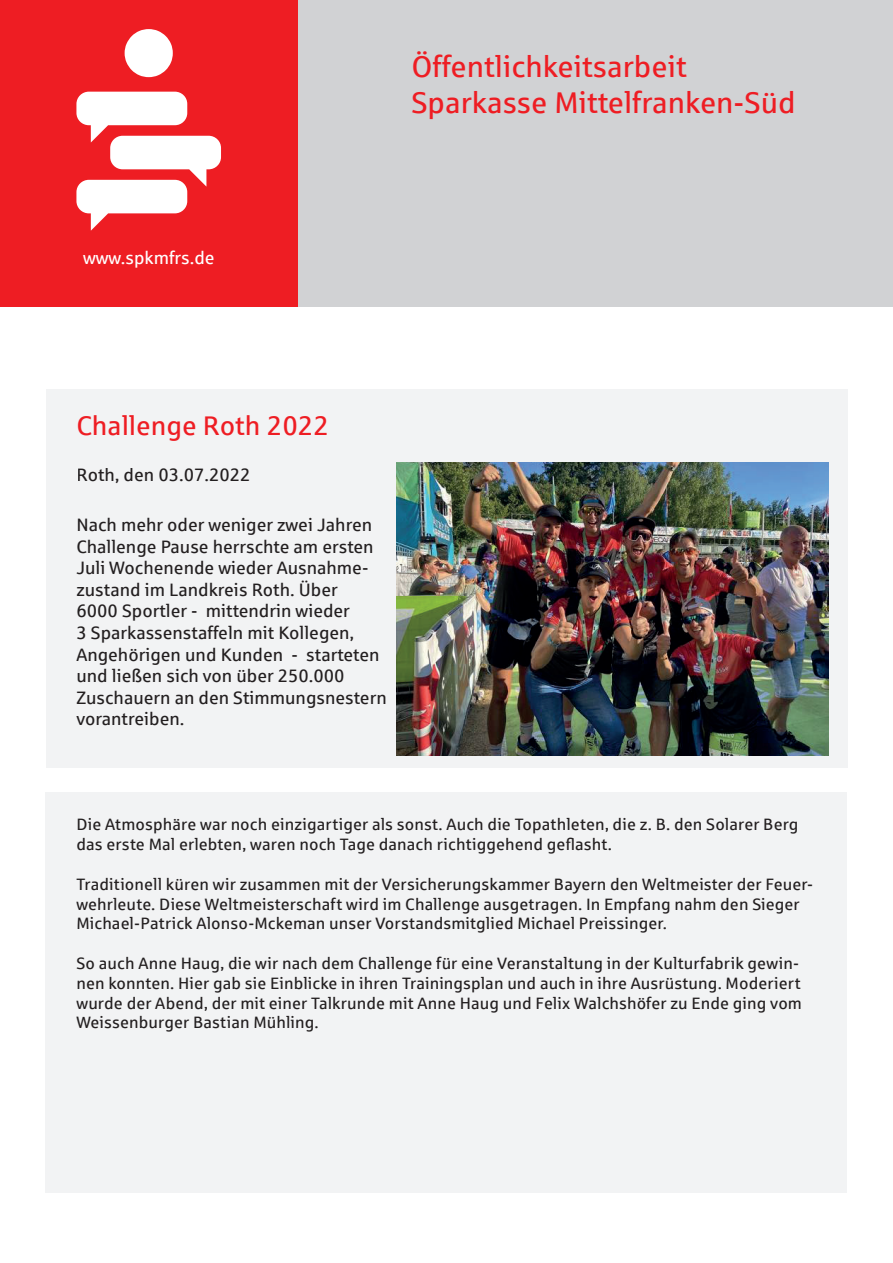
<style>
.page{position:relative;width:893px;height:1263px;background:#fff}
.page>*{position:absolute;margin:0;border:0;box-sizing:border-box;transform-origin:0 0}
.t1{font:30px/36px "Sparkasse Rg";color:#ee1d23}
.t2{font:27px "Sparkasse Rg";color:#ee1d23}
.t3{font:18px/21.6px "Sparkasse Rg";color:#231f20}
.t4{font:18px "Sparkasse Rg";color:#fff}
.t5{font:16.5px/19.8px "Sparkasse Rg";letter-spacing:.005em;color:#231f20}
</style>
<div class="page">
<div style="left:0;top:0;width:893px;height:306px;background:#d1d2d4"></div>
<div style="left:46px;top:389px;width:801px;height:378px;background:#f2f3f4"></div>
<div style="left:46px;top:792px;width:801px;height:401px;background:#f2f3f4"></div>
<div style="left:0;top:0;width:298px;height:306px;background:#ee1d23"></div>
<svg style="left:76px;top:92px;width:145px;height:139px"></svg>
<svg style="left:125px;top:29px;width:48px;height:48px"></svg>
<img style="left:396px;top:462px;width:433px;height:294px">
<p class="t4" style="left:83px;top:247px;width:133px">www.spkmfrs.de</p>
<h1 class="t1" style="left:411px;top:47px;width:386px">Öffentlichkeitsarbeit<br>Sparkasse Mittelfranken-Süd</h1>
<h2 class="t2" style="left:76px;top:409px;width:254px">Challenge Roth 2022</h2>
<p class="t3" style="left:77px;top:464px;width:176px">Roth, den 03.07.2022</p>
<p class="t3" style="left:76px;top:513px;width:312px">Nach mehr oder weniger zwei Jahren<br>Challenge Pause herrschte am ersten<br>Juli Wochenende wieder Ausnahme&shy;zustand im Landkreis Roth. Über<br>6000 Sportler - mittendrin wieder<br>3 Sparkassenstaffeln mit Kollegen,<br>Angehörigen und Kunden - starteten und ließen sich von über 250.000<br>Zuschauern an den Stimmungsnestern vorantreiben.</p>
<p class="t5" style="left:76px;top:814px;width:724px">Die Atmosphäre war noch einzigartiger als sonst. Auch die Topathleten, die z. B. den Solarer Berg das erste Mal erlebten, waren noch Tage danach richtiggehend geflasht.</p>
<p class="t5" style="left:76px;top:874px;width:738px">Traditionell küren wir zusammen mit der Versicherungskammer Bayern den Weltmeister der Feuer&shy;wehrleute. Diese Weltmeisterschaft wird im Challenge ausgetragen. In Empfang nahm den Sieger<br>Michael-Patrick Alonso-Mckeman unser Vorstandsmitglied Michael Preissinger.</p>
<p class="t5" style="left:76px;top:953px;width:727px">So auch Anne Haug, die wir nach dem Challenge für eine Veranstaltung in der Kulturfabrik gewin&shy;nen konnten. Hier gab sie Einblicke in ihren Trainingsplan und auch in ihre Ausrüstung. Moderiert wurde der Abend, der mit einer Talkrunde mit Anne Haug und Felix Walchshöfer zu Ende ging vom Weissenburger Bastian Mühling.</p>
</div>
